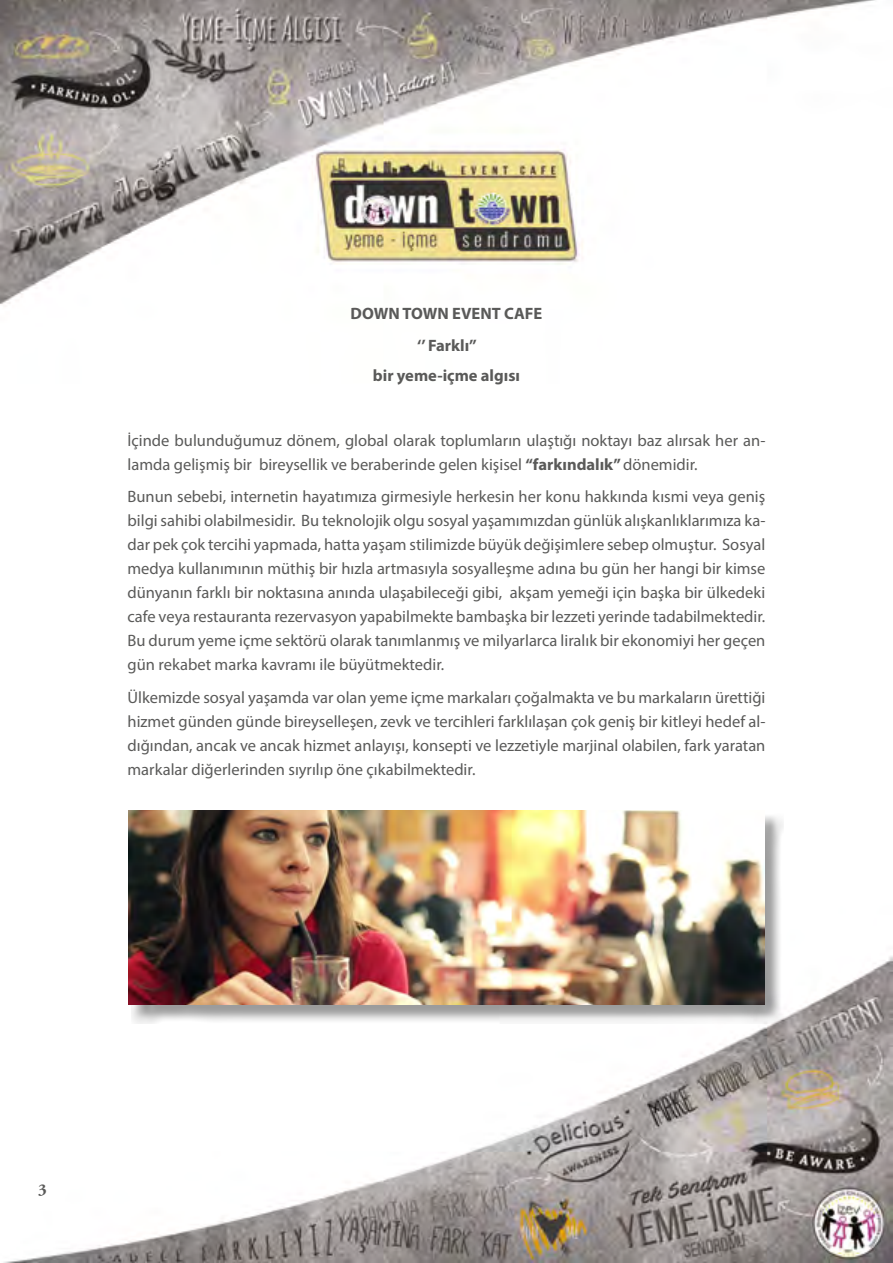
<style>
.page{position:relative;width:893px;height:1263px;background:#fff}
.page>*{position:absolute;margin:0;border:0;box-sizing:border-box;transform-origin:0 0}
.t1{font:16.5px/24px "Myriad Pro";color:#5a5a59;text-align:justify}
.t2{font:700 16.5px/32.5px "Myriad Pro";color:#5a5a59;text-align:center}
.t3{font:700 16.5px "Adobe Garamond Pro";color:#5a5a59}
.s1{font-weight:700}
</style>
<div class="page">
<img style="left:0;top:0;width:893px;height:1263px">
<div style="left:131px;top:813px;width:652px;height:210px;background:#000;opacity:.39"></div>
<img style="left:128px;top:811px;width:637px;height:194px">
<p class="t2" style="left:351px;top:296px;width:193px">DOWN TOWN EVENT CAFE ‘’ Farklı’’</p>
<p class="t2" style="left:373px;top:358px;width:149px">bir yeme-içme algısı</p>
<p class="t1" style="left:128px;top:428px;width:639px">İçinde bulunduğumuz dönem, global olarak toplumların ulaştığı noktayı baz alırsak her an&shy;lamda gelişmiş bir bireysellik ve beraberinde gelen kişisel <span class="s1">“farkındalık”</span> dönemidir.</p>
<p class="t1" style="left:128px;top:484px;width:639px">Bunun sebebi, internetin hayatımıza girmesiyle herkesin her konu hakkında kısmi veya geniş bilgi sahibi olabilmesidir. Bu teknolojik olgu sosyal yaşamımızdan günlük alışkanlıklarımıza ka&shy;dar pek çok tercihi yapmada, hatta yaşam stilimizde büyük değişimlere sebep olmuştur. Sosyal medya kullanımının müthiş bir hızla artmasıyla sosyalleşme adına bu gün her hangi bir kimse dünyanın farklı bir noktasına anında ulaşabileceği gibi, akşam yemeği için başka bir ülkedeki cafe veya restauranta rezervasyon yapabilmekte bambaşka bir lezzeti yerinde tadabilmektedir.<br>Bu durum yeme içme sektörü olarak tanımlanmış ve milyarlarca liralık bir ekonomiyi her geçen gün rekabet marka kavramı ile büyütmektedir.</p>
<p class="t1" style="left:128px;top:685px;width:639px">Ülkemizde sosyal yaşamda var olan yeme içme markaları çoğalmakta ve bu markaların ürettiği hizmet günden günde bireyselleşen, zevk ve tercihleri farklılaşan çok geniş bir kitleyi hedef al&shy;dığından, ancak ve ancak hizmet anlayışı, konsepti ve lezzetiyle marjinal olabilen, fark yaratan markalar diğerlerinden sıyrılıp öne çıkabilmektedir.</p>
<p class="t3" style="left:38px;top:1180px;width:10px">3</p>
</div>
